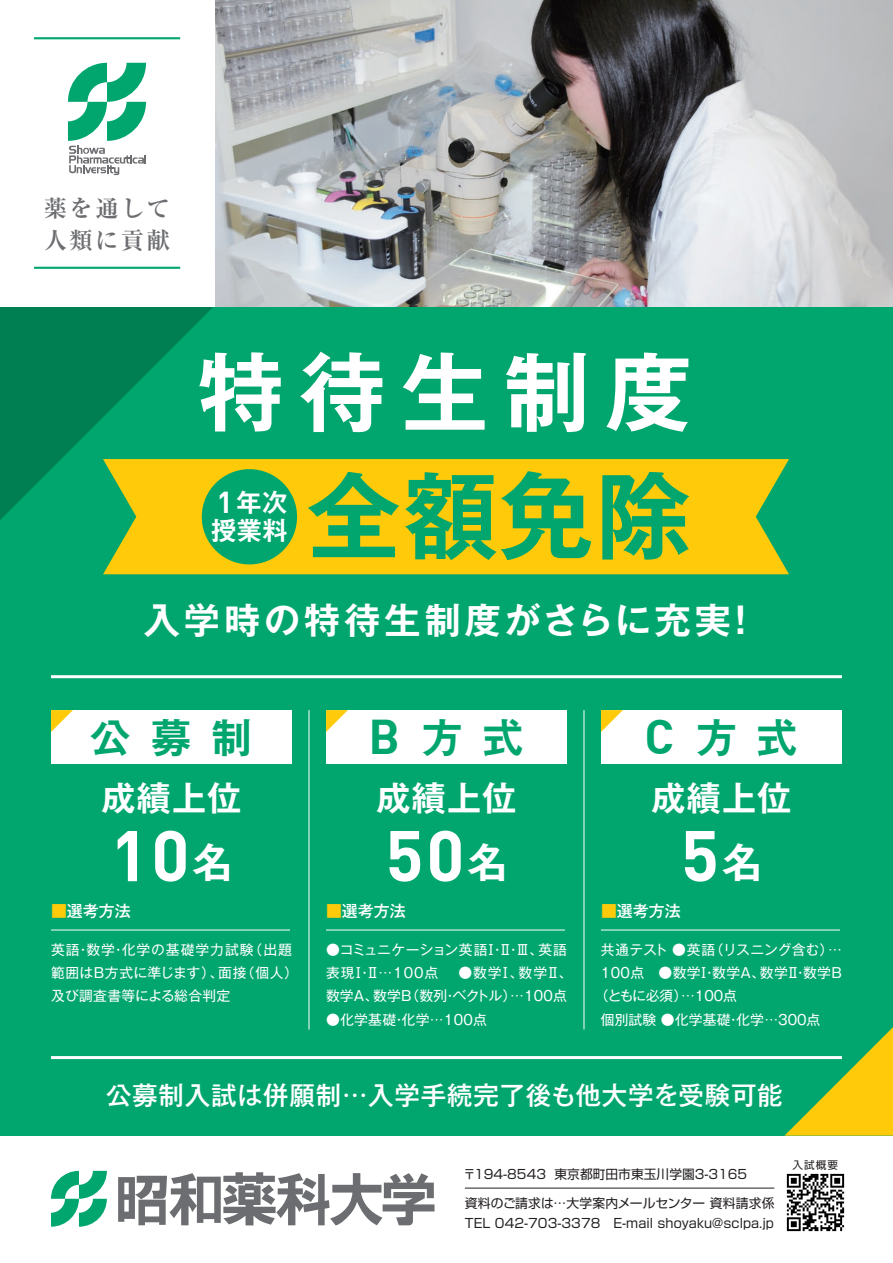
<style>
.page{position:relative;width:893px;height:1263px;background:#fff}
.page>*{position:absolute;margin:0;border:0;box-sizing:border-box;transform-origin:0 0}
.t1{font:700 94.65px "Gothic MB101 Pro De";color:#00a66e}
.t2{font:700 86.4px "Gothic MB101 Pro De";letter-spacing:.18em;color:#fff}
.t3{font:700 70.5px "DIN";color:#fff}
.t4{font:700 40.35px "Gothic MB101 Pro De";letter-spacing:.5em;color:#00a66e}
.t5{font:700 36.15px "Gothic MB101 Pro De";letter-spacing:.11em;color:#fff}
.t6{font:700 34.05px "Gothic MB101 Pro De";letter-spacing:.04em;color:#fff}
.t7{font:500 25.5px "Gothic MB101 Pro";letter-spacing:.03em;color:#fff}
.t8{font:700 25.2px "Gothic MB101 Pro De";color:#fff}
.t9{font:700 23.4px/32px "Ryumin Pr 6 N";letter-spacing:.1em;color:#6c6d70}
.t10{font:500 15.9px "Gothic MB101 Pr 6 N";color:#fff}
.t11{font:13.8px/23.4px "Gothic MB101 Pr 6 N";letter-spacing:.02em;color:#fff}
.t12{font:13.8px "Gothic MB101 Pr 6 N";color:#fff}
.t13{font:13.8px "Gothic MB101 Pr 6 N";letter-spacing:-.005em;color:#fff}
.t14{font:12.75px/20.4px "Shin Go Pro";letter-spacing:.005em;color:#231f20}
.t15{font:10.65px "Shin Go Pro";color:#231f20}
.s1{font-family:"DIN";font-size:29.7px}
.s2{font-family:"Gothic MB101 Pro De";font-size:40.35px}
.s3{font-weight:400;color:#feca0a}
.s4{font-family:"DIN";font-size:47.7px}
</style>
<div class="page">
<div style="left:0;top:306px;width:893px;height:830px;background:#00a66e"></div>
<img style="left:215px;top:0;width:678px;height:306px">
<svg style="left:0;top:306px;width:214px;height:214px;fill:#007f52"></svg>
<svg style="left:784px;top:1027px;width:109px;height:109px"></svg>
<hr style="left:34px;top:267px;width:146px;height:2px;background:#00a66e">
<hr style="left:34px;top:37px;width:146px;height:2px;background:#00a66e">
<div style="left:103px;top:459px;width:686px;height:115px;background:#feca0a"></div>
<div style="left:202px;top:469px;width:95px;height:95px;background:#00a66e;border-radius:50%"></div>
<div style="left:51px;top:710px;width:241px;height:53px;background:#fff"></div>
<svg style="left:51px;top:710px;width:22px;height:22px"></svg>
<hr style="left:51px;top:929px;width:239px;height:1px;background:#fff">
<hr style="left:309px;top:710px;width:1px;height:319px;background:#fff">
<hr style="left:51px;top:1056px;width:791px;height:3px;background:#fff">
<hr style="left:51px;top:675px;width:791px;height:3px;background:#fff">
<svg style="left:68px;top:63px;width:78px;height:112px"></svg>
<svg style="left:118px;top:1172px;width:316px;height:53px"></svg>
<svg style="left:51px;top:1171px;width:56px;height:56px"></svg>
<img style="left:786px;top:1173px;width:59px;height:59px">
<hr style="left:465px;top:1188px;width:309px;height:1px;background:#231f20">
<div style="left:326px;top:710px;width:241px;height:53px;background:#fff"></div>
<svg style="left:326px;top:710px;width:22px;height:22px"></svg>
<hr style="left:326px;top:929px;width:239px;height:1px;background:#fff">
<hr style="left:584px;top:710px;width:1px;height:319px;background:#fff">
<div style="left:601px;top:710px;width:241px;height:53px;background:#fff"></div>
<svg style="left:601px;top:710px;width:22px;height:22px"></svg>
<hr style="left:601px;top:929px;width:239px;height:1px;background:#fff">
<h3 class="t9" style="left:44px;top:191px;width:128px">薬を通して人類に貢献</h3>
<h2 class="t2" style="left:198px;top:320px;width:495px">特待生制度</h2>
<h3 class="t8" style="left:217px;top:481px;width:72px"><span class="s1">1</span>年次</h3>
<h3 class="t8" style="left:211px;top:510px;width:78px">授業料</h3>
<h1 class="t1" style="left:307px;top:438px;width:386px">全額免除</h1>
<h3 class="t5" style="left:144px;top:590px;width:616px">入学時の特待生制度がさらに充実！</h3>
<h3 class="t4" style="left:90px;top:704px;width:163px">公募制</h3>
<h3 class="t6" style="left:101px;top:769px;width:142px">成績上位</h3>
<h3 class="t3" style="left:110px;top:810px;width:124px">10<span class="s2">名</span></h3>
<p class="t10" style="left:51px;top:898px;width:81px"><span class="s3">■</span>選考方法</p>
<p class="t11" style="left:51px;top:937px;width:249px">英語・数学・化学の基礎学力試験（出題範囲はB方式に準じます）、面接（個人）及び調査書等による総合判定</p>
<h3 class="t4" style="left:369px;top:704px;width:156px"><span class="s4">B</span>方式</h3>
<h3 class="t6" style="left:376px;top:769px;width:142px">成績上位</h3>
<h3 class="t3" style="left:385px;top:810px;width:124px">50<span class="s2">名</span></h3>
<p class="t10" style="left:326px;top:898px;width:81px"><span class="s3">■</span>選考方法</p>
<p class="t11" style="left:326px;top:937px;width:242px">●コミュニケーション英語Ⅰ・Ⅱ・Ⅲ、英語表現Ⅰ・Ⅱ…100点</p>
<p class="t11" style="left:326px;top:960px;width:248px;text-indent:132px">●数学Ⅰ、数学Ⅱ、数学A、数学B（数列・ベクトル）…100点</p>
<p class="t11" style="left:326px;top:1007px;width:162px">●化学基礎・化学…100点</p>
<h3 class="t4" style="left:644px;top:704px;width:154px"><span class="s4">C</span>方式</h3>
<h3 class="t6" style="left:651px;top:769px;width:142px">成績上位</h3>
<h3 class="t3" style="left:681px;top:810px;width:83px">5<span class="s2">名</span></h3>
<p class="t10" style="left:601px;top:898px;width:81px"><span class="s3">■</span>選考方法</p>
<p class="t13" style="left:601px;top:938px;width:242px">共通テスト ●英語（リスニング含む）…</p>
<p class="t11" style="left:601px;top:960px;width:242px">100点　●数学Ⅰ・数学A、数学Ⅱ・数学B</p>
<p class="t12" style="left:595px;top:985px;width:144px">（ともに必須）…100点</p>
<p class="t12" style="left:601px;top:1008px;width:221px">個別試験 ●化学基礎・化学…300点</p>
<h3 class="t7" style="left:106px;top:1074px;width:678px">公募制入試は併願制…入学手続完了後も他大学を受験可能</h3>
<p class="t14" style="left:463px;top:1162px;width:286px">〒194-8543 東京都町田市東玉川学園3-3165</p>
<p class="t14" style="left:465px;top:1191px;width:311px">資料のご請求は…大学案内メールセンター 資料請求係<br>TEL 042-703-3378　E-mail shoyaku@sclpa.jp</p>
<p class="t15" style="left:792px;top:1156px;width:47px">入試概要</p>
</div>
